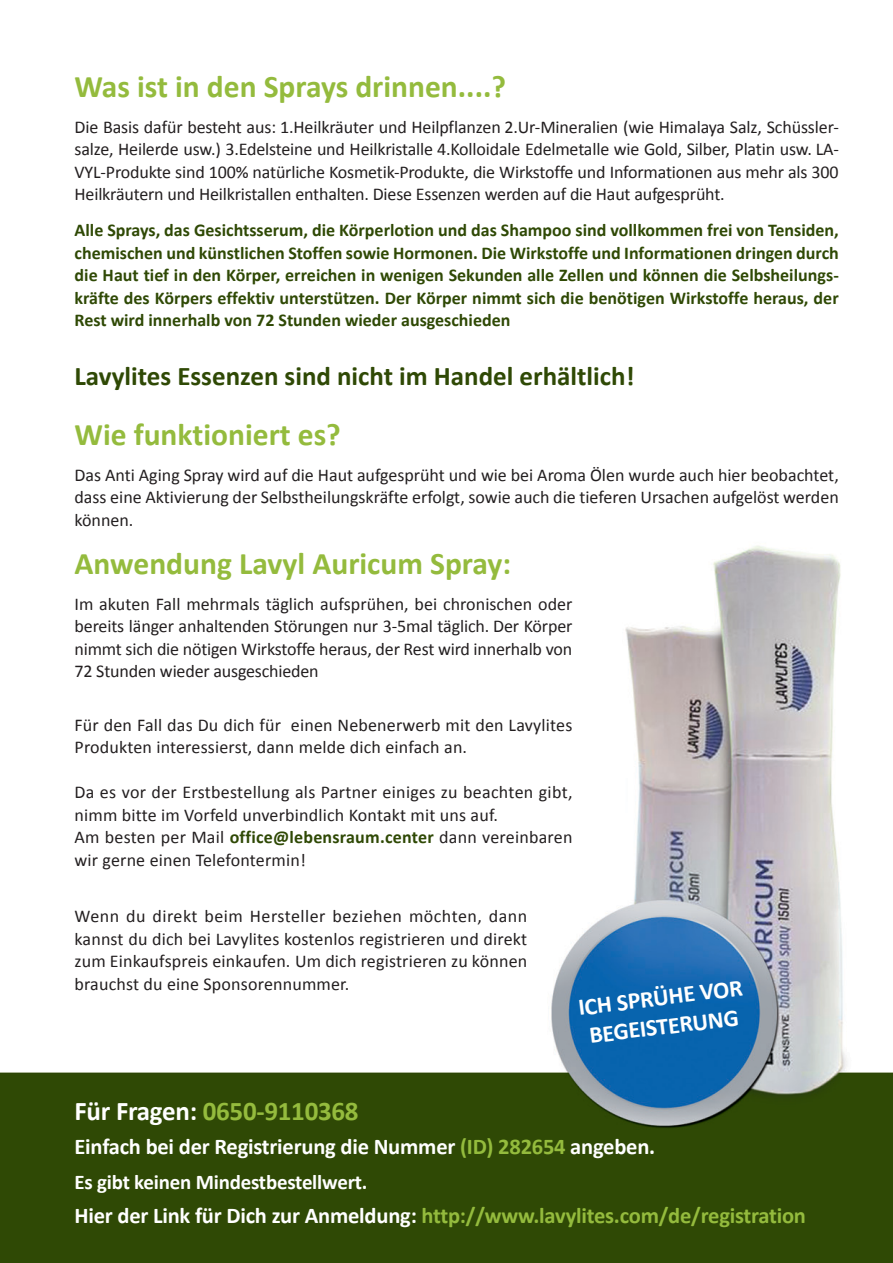
<style>
.page{position:relative;width:893px;height:1263px;background:#fff}
.page>*{position:absolute;margin:0;border:0;box-sizing:border-box;transform-origin:0 0}
.t1{font:700 31.5px "Calibri";color:#94bb3d}
.t2{font:700 27px "Calibri";color:#2f4905}
.t3{font:700 27px "Calibri";letter-spacing:-.01em;color:#94bb3d}
.t4{font:700 24px/29.1px "Calibri";color:#fff;text-align:center}
.t5{font:700 22.5px "Calibri";letter-spacing:-.01em;color:#94bb3d}
.t6{font:700 22.5px "Calibri";letter-spacing:-.01em;color:#fff}
.t7{font:700 20.85px "Calibri";letter-spacing:-.01em;color:#fff}
.t8{font:18px/22.5px "Calibri";letter-spacing:.01em;color:#231f20;text-align:justify}
.t9{font:700 18px/22.5px "Calibri";color:#2f4905;text-align:justify}
.s1{font-weight:700;color:#2f4905}
.s2{color:#fff}
.s3{color:#94bb3d}
</style>
<div class="page">
<img style="left:0;top:545px;width:893px;height:718px">
<h1 class="t1" style="left:75px;top:66px;width:433px">Was ist in den Sprays drinnen....?</h1>
<p class="t8" style="left:75px;top:115px;width:766px">Die Basis dafür besteht aus: 1.Heilkräuter und Heilpflanzen 2.Ur-Mineralien (wie Himalaya Salz, Schüssler&shy;salze, Heilerde usw.) 3.Edelsteine und Heilkristalle 4.Kolloidale Edelmetalle wie Gold, Silber, Platin usw. LA-VYL-Produkte sind 100% natürliche Kosmetik-Produkte, die Wirkstoffe und Informationen aus mehr als 300<br>Heilkräutern und Heilkristallen enthalten. Diese Essenzen werden auf die Haut aufgesprüht.</p>
<p class="t9" style="left:75px;top:219px;width:766px">Alle Sprays, das Gesichtsserum, die Körperlotion und das Shampoo sind vollkommen frei von Tensiden, chemischen und künstlichen Stoffen sowie Hormonen. Die Wirkstoffe und Informationen dringen durch die Haut tief in den Körper, erreichen in wenigen Sekunden alle Zellen und können die Selbsheilungs&shy;kräfte des Körpers effektiv unterstützen. Der Körper nimmt sich die benötigen Wirkstoffe heraus, der Rest wird innerhalb von 72 Stunden wieder ausgeschieden</p>
<h2 class="t2" style="left:75px;top:358px;width:561px">Lavylites Essenzen sind nicht im Handel erhältlich!</h2>
<h1 class="t1" style="left:75px;top:414px;width:268px">Wie funktioniert es?</h1>
<p class="t8" style="left:75px;top:463px;width:766px">Das Anti Aging Spray wird auf die Haut aufgesprüht und wie bei Aroma Ölen wurde auch hier beobachtet, dass eine Aktivierung der Selbstheilungskräfte erfolgt, sowie auch die tieferen Ursachen aufgelöst werden können.</p>
<h1 class="t1" style="left:75px;top:543px;width:438px">Anwendung Lavyl Auricum Spray:</h1>
<p class="t8" style="left:75px;top:592px;width:499px">Im akuten Fall mehrmals täglich aufsprühen, bei chronischen oder bereits länger anhaltenden Störungen nur 3-5mal täglich. Der Körper nimmt sich die nötigen Wirkstoffe heraus, der Rest wird innerhalb von 72 Stunden wieder ausgeschieden</p>
<p class="t8" style="left:75px;top:714px;width:499px">Für den Fall das Du dich für einen Nebenerwerb mit den Lavylites<br>Produkten interessierst, dann melde dich einfach an.</p>
<p class="t8" style="left:75px;top:781px;width:499px;text-align:left">Da es vor der Erstbestellung als Partner einiges zu beachten gibt, nimm bitte im Vorfeld unverbindlich Kontakt mit uns auf.<br>Am besten per Mail <span class="s1">office@lebensraum.center</span> dann vereinbaren wir gerne einen Telefontermin!</p>
<p class="t8" style="left:75px;top:905px;width:454px">Wenn du direkt beim Hersteller beziehen möchten, dann kannst du dich bei Lavylites kostenlos registrieren und direkt zum Einkaufspreis einkaufen. Um dich registrieren zu können brauchst du eine Sponsorennummer.</p>
<h3 class="t4" style="left:577px;top:993px;width:167px;rotate:-7deg">ICH SPRÜHE VOR<br>BEGEISTERUNG</h3>
<h2 class="t3" style="left:75px;top:1093px;width:286px"><span class="s2">Für Fragen:</span> 0650-9110368</h2>
<p class="t6" style="left:75px;top:1132px;width:582px">Einfach bei der Registrierung die Nummer <span class="s3">(ID) 282654</span> angeben.</p>
<p class="t7" style="left:75px;top:1168px;width:295px">Es gibt keinen Mindestbestellwert.</p>
<p class="t5" style="left:75px;top:1201px;width:733px"><span class="s2">Hier der Link für Dich zur Anmeldung:</span> http://www.lavylites.com/de/registration</p>
</div>
